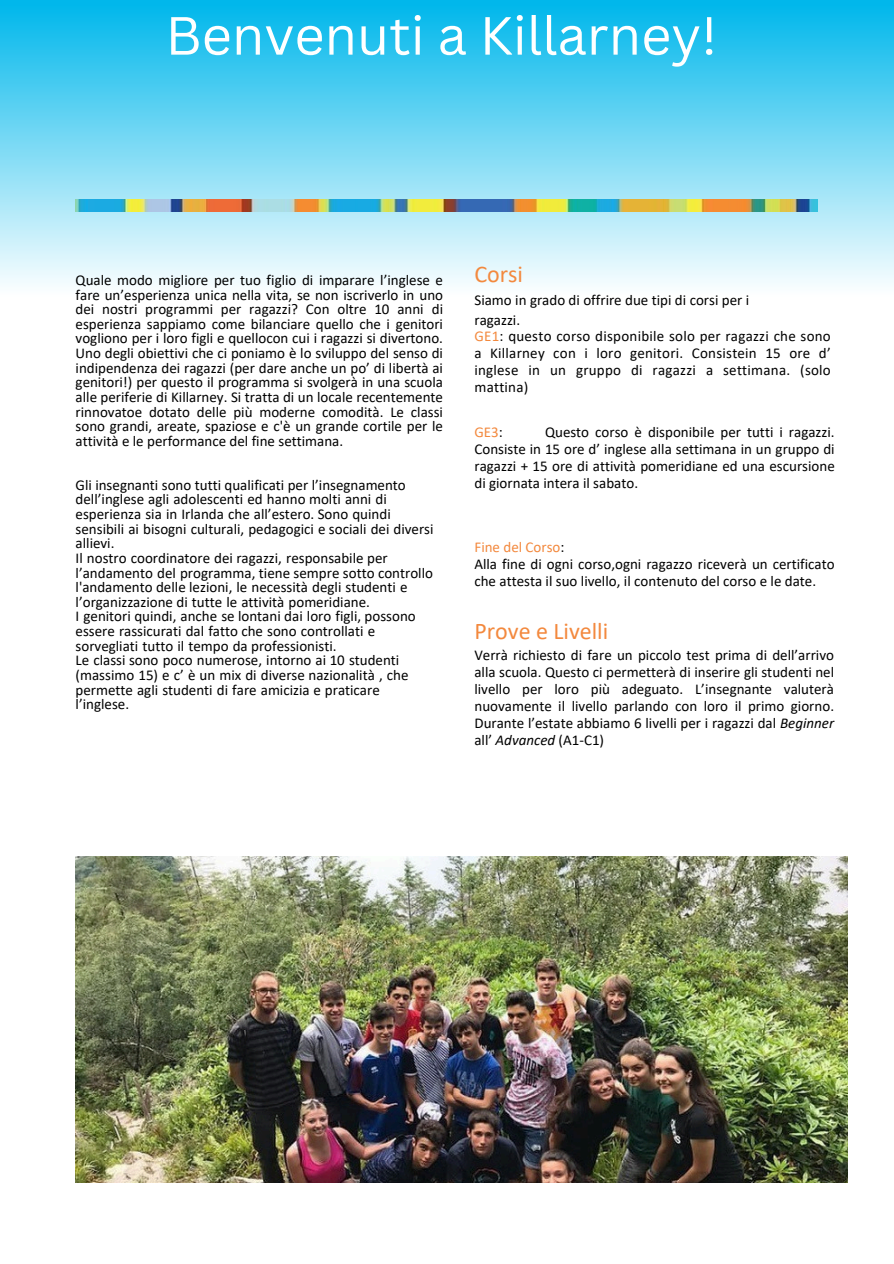
<style>
.page{position:relative;width:894px;height:1264px;background:#fff}
.page>*{position:absolute;margin:0;border:0;box-sizing:border-box;transform-origin:0 0}
.t1{font:52.5px "Canva Sans";color:#fff}
.t2{font:24px "Calibri";color:#f3893e}
.t3{font:15px/14.7px "Calibri";color:#000;text-align:justify}
.t4{font:15px "Calibri";color:#f3893e}
.s1{color:#f3893e}
.s2{color:#000}
.s3{font-style:italic}
</style>
<div class="page">
<div style="left:0;top:0;width:893px;height:297px;background:linear-gradient(to bottom,#00b6eb,#feffff)"></div>
<img style="left:76px;top:199px;width:741px;height:12px">
<img style="left:76px;top:856px;width:771px;height:326px">
<p class="t1" style="left:165px;top:-1px;width:553px">Benvenuti a Killarney!</p>
<p class="t3" style="left:76px;top:274px;width:369px">Quale modo migliore per tuo figlio di imparare l’inglese e fare un’esperienza unica nella vita, se non iscriverlo in uno dei nostri programmi per ragazzi? Con oltre 10 anni di esperienza sappiamo come bilanciare quello che i genitori vogliono per i loro figli e quellocon cui i ragazzi si divertono.<br>Uno degli obiettivi che ci poniamo è lo sviluppo del senso di indipendenza dei ragazzi (per dare anche un po’ di libertà ai genitori!) per questo il programma si svolgerà in una scuola alle periferie di Killarney. Si tratta di un locale recentemente rinnovatoe dotato delle più moderne comodità. Le classi sono grandi, areate, spaziose e c'è un grande cortile per le attività e le performance del fine settimana.</p>
<p class="t3" style="left:76px;top:477px;width:359px;text-align:left">Gli insegnanti sono tutti qualificati per l’insegnamento dell’inglese agli adolescenti ed hanno molti anni di esperienza sia in Irlanda che all’estero. Sono quindi sensibili ai bisogni culturali, pedagogici e sociali dei diversi allievi.<br>Il nostro coordinatore dei ragazzi, responsabile per l’andamento del programma, tiene sempre sotto controllo l'andamento delle lezioni, le necessità degli studenti e l’organizzazione di tutte le attività pomeridiane.<br>I genitori quindi, anche se lontani dai loro figli, possono essere rassicurati dal fatto che sono controllati e sorvegliati tutto il tempo da professionisti.<br>Le classi sono poco numerose, intorno ai 10 studenti (massimo 15) e c’ è un mix di diverse nazionalità , che permette agli studenti di fare amicizia e praticare l’inglese.</p>
<h2 class="t2" style="left:474px;top:264px;width:50px">Corsi</h2>
<h2 class="t3" style="left:474px;top:292px;width:276px;line-height:19.6px">Siamo in grado di offrire due tipi di corsi per i ragazzi.</h2>
<p class="t3" style="left:474px;top:329px;width:358px;line-height:16.8px"><span class="s1">GE1</span>: questo corso disponibile solo per ragazzi che sono a Killarney con i loro genitori. Consistein 15 ore d’ inglese in un gruppo di ragazzi a settimana. (solo mattina)</p>
<p class="t3" style="left:474px;top:425px;width:362px;line-height:16.8px;text-indent:71px">Questo corso è disponibile per tutti i ragazzi.<br>Consiste in 15 ore d’ inglese alla settimana in un gruppo di ragazzi + 15 ore di attività pomeridiane ed una escursione di giornata intera il sabato.</p>
<p class="t4" style="left:474px;top:426px;width:30px">GE3<span class="s2">:</span></p>
<p class="t3" style="left:474px;top:539px;width:361px;line-height:16.8px;text-align:left"><span class="s1">Fine del Corso</span>:<br>Alla fine di ogni corso,ogni ragazzo riceverà un certificato che attesta il suo livello, il contenuto del corso e le date.</p>
<p class="t2" style="left:474px;top:620px;width:135px">Prove e Livelli</p>
<p class="t3" style="left:474px;top:646px;width:361px;line-height:16.8px">Verrà richiesto di fare un piccolo test prima di dell’arrivo alla scuola. Questo ci permetterà di inserire gli studenti nel livello per loro più adeguato. L’insegnante valuterà nuovamente il livello parlando con loro il primo giorno.<br>Durante l’estate abbiamo 6 livelli per i ragazzi dal <span class="s3">Beginner </span>all’ <span class="s3">Advanced</span> (A1-C1)</p>
</div>
